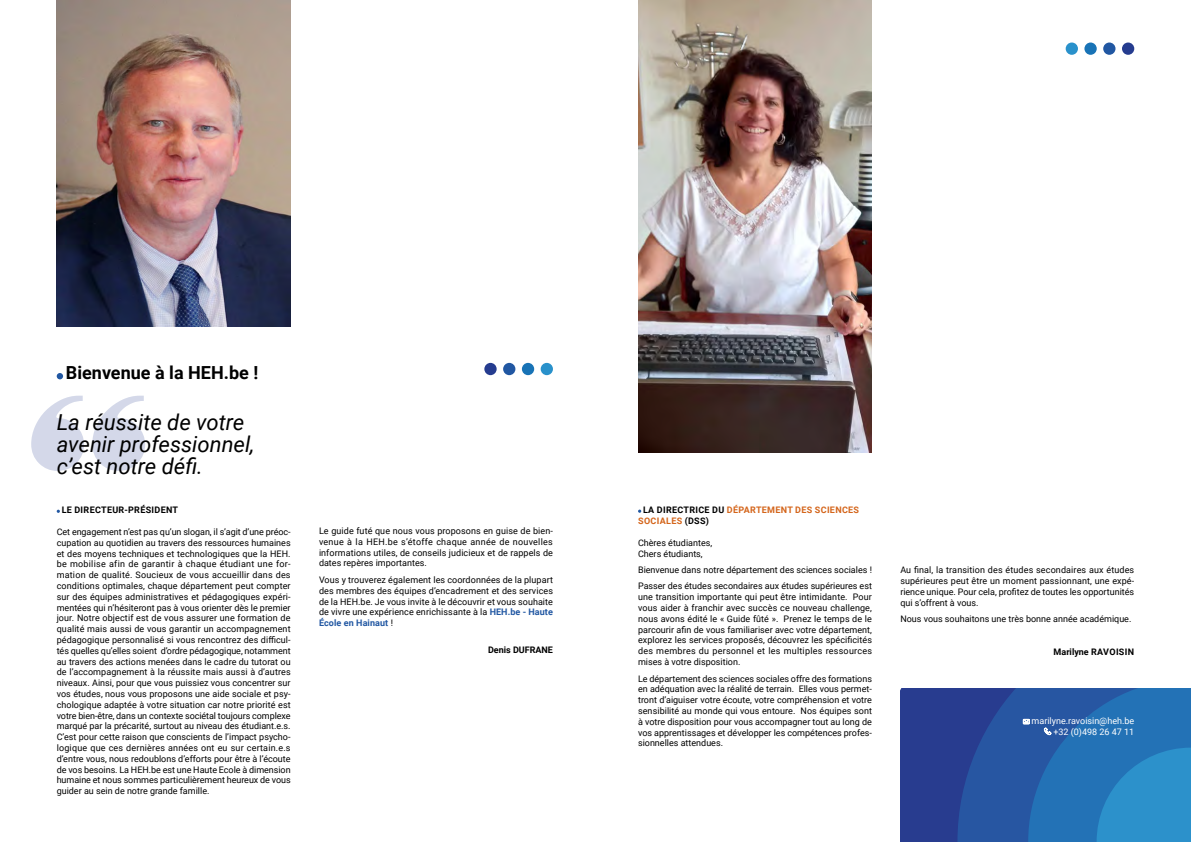
<style>
.page{position:relative;width:1191px;height:842px;background:#fff}
.page>*{position:absolute;margin:0;border:0;box-sizing:border-box;transform-origin:0 0}
.t1{font:italic 22px "Roboto";color:#000}
.t2{font:700 18px "Roboto";color:#000}
.t3{font:9px/10.8px "Roboto";color:#000;text-align:justify}
.t4{font:700 9px "Roboto";letter-spacing:.035em;color:#d4651b}
.t5{font:9px "Roboto";color:#fff}
.t6{font:700 9px "Roboto";color:#000}
.t7{font:700 9px "Roboto";letter-spacing:.03em;color:#000}
.s1{font-weight:700;color:#2157a2}
.s2{color:#000}
</style>
<div class="page">
<img style="left:638px;top:0;width:234px;height:452px">
<div style="left:1122px;top:43px;width:12px;height:12px;background:#253c8f;border-radius:50%"></div>
<div style="left:1103px;top:43px;width:12px;height:12px;background:#2157a2;border-radius:50%"></div>
<div style="left:1084px;top:43px;width:12px;height:12px;background:#1873b6;border-radius:50%"></div>
<div style="left:1065px;top:43px;width:13px;height:12px;background:#2991cb;border-radius:50%"></div>
<div style="left:900px;top:689px;width:57px;height:153px;background:#283c8f"></div>
<svg style="left:957px;top:689px;width:234px;height:153px;background:#266ab0"></svg>
<div style="left:484px;top:363px;width:12px;height:12px;background:#253c8f;border-radius:50%"></div>
<div style="left:503px;top:363px;width:12px;height:12px;background:#2157a2;border-radius:50%"></div>
<div style="left:522px;top:363px;width:12px;height:12px;background:#1873b6;border-radius:50%"></div>
<div style="left:540px;top:363px;width:13px;height:12px;background:#2991cb;border-radius:50%"></div>
<svg style="left:31px;top:396px;width:53px;height:75px"></svg>
<svg style="left:92px;top:396px;width:53px;height:75px"></svg>
<svg style="left:57px;top:373px;width:6px;height:6px"></svg>
<img style="left:57px;top:0;width:234px;height:327px">
<p class="t2" style="left:66px;top:360px;width:194px">Bienvenue à la HEH.be !</p>
<p class="t1" style="left:57px;top:406px;width:189px">La réussite de votre</p>
<p class="t1" style="left:57px;top:428px;width:199px">avenir professionnel,</p>
<p class="t1" style="left:57px;top:450px;width:148px">c’est notre défi.</p>
<p class="t7" style="left:62px;top:503px;width:118px">LE DIRECTEUR-PRÉSIDENT</p>
<p class="t3" style="left:57px;top:526px;width:235px">Cet engagement n’est pas qu’un slogan, il s’agit d’une préoc&shy;cupation au quotidien au travers des ressources humaines et des moyens techniques et technologiques que la HEH. be mobilise afin de garantir à chaque étudiant une for&shy;mation de qualité. Soucieux de vous accueillir dans des conditions optimales, chaque département peut compter sur des équipes administratives et pédagogiques expéri&shy;mentées qui n’hésiteront pas à vous orienter dès le premier jour. Notre objectif est de vous assurer une formation de qualité mais aussi de vous garantir un accompagnement pédagogique personnalisé si vous rencontrez des difficul&shy;tés quelles qu’elles soient d’ordre pédagogique, notamment au travers des actions menées dans le cadre du tutorat ou de l’accompagnement à la réussite mais aussi à d’autres niveaux. Ainsi, pour que vous puissiez vous concentrer sur vos études, nous vous proposons une aide sociale et psy&shy;chologique adaptée à votre situation car notre priorité est votre bien-être, dans un contexte sociétal toujours complexe marqué par la précarité, surtout au niveau des étudiant.e.s.<br>C’est pour cette raison que conscients de l’impact psycho&shy;logique que ces dernières années ont eu sur certain.e.s d’entre vous, nous redoublons d’efforts pour être à l’écoute de vos besoins. La HEH.be est une Haute Ecole à dimension humaine et nous sommes particulièrement heureux de vous guider au sein de notre grande famille.</p>
<p class="t3" style="left:319px;top:525px;width:235px">Le guide futé que nous vous proposons en guise de bien&shy;venue à la HEH.be s’étoffe chaque année de nouvelles informations utiles, de conseils judicieux et de rappels de dates repères importantes.</p>
<p class="t3" style="left:319px;top:574px;width:235px">Vous y trouverez également les coordonnées de la plupart des membres des équipes d’encadrement et des services de la HEH.be. Je vous invite à le découvrir et vous souhaite de vivre une expérience enrichissante à la <span class="s1">HEH.be - Haute École en Hainaut</span> !</p>
<p class="t6" style="left:488px;top:644px;width:66px">Denis DUFRANE</p>
<p class="t4" style="left:643px;top:503px;width:218px"><span class="s2">LA DIRECTRICE DU</span> DÉPARTEMENT DES SCIENCES</p>
<p class="t4" style="left:638px;top:514px;width:72px">SOCIALES <span class="s2">(DSS)</span></p>
<p class="t3" style="left:638px;top:537px;width:76px">Chères étudiantes,</p>
<p class="t3" style="left:638px;top:548px;width:66px">Chers étudiants,</p>
<p class="t3" style="left:638px;top:564px;width:235px">Bienvenue dans notre département des sciences sociales !</p>
<p class="t3" style="left:638px;top:580px;width:235px">Passer des études secondaires aux études supérieures est une transition importante qui peut être intimidante. Pour vous aider à franchir avec succès ce nouveau challenge, nous avons édité le « Guide fûté ». Prenez le temps de le parcourir afin de vous familiariser avec votre département, explorez les services proposés, découvrez les spécificités des membres du personnel et les multiples ressources mises à votre disposition.</p>
<p class="t3" style="left:638px;top:673px;width:235px">Le département des sciences sociales offre des formations en adéquation avec la réalité de terrain. Elles vous permet&shy;tront d’aiguiser votre écoute, votre compréhension et votre sensibilité au monde qui vous entoure. Nos équipes sont à votre disposition pour vous accompagner tout au long de vos apprentissages et développer les compétences profes&shy;sionnelles attendues.</p>
<p class="t3" style="left:900px;top:564px;width:235px">Au final, la transition des études secondaires aux études supérieures peut être un moment passionnant, une expé&shy;rience unique. Pour cela, profitez de toutes les opportunités qui s’offrent à vous.</p>
<p class="t3" style="left:900px;top:613px;width:233px">Nous vous souhaitons une très bonne année académique.</p>
<p class="t6" style="left:1053px;top:645px;width:82px">Marilyne RAVOISIN</p>
<p class="t5" style="left:1031px;top:714px;width:104px">marilyne.ravoisin@heh.be</p>
<p class="t5" style="left:1053px;top:725px;width:82px">+32 (0)498 26 47 11</p>
</div>
